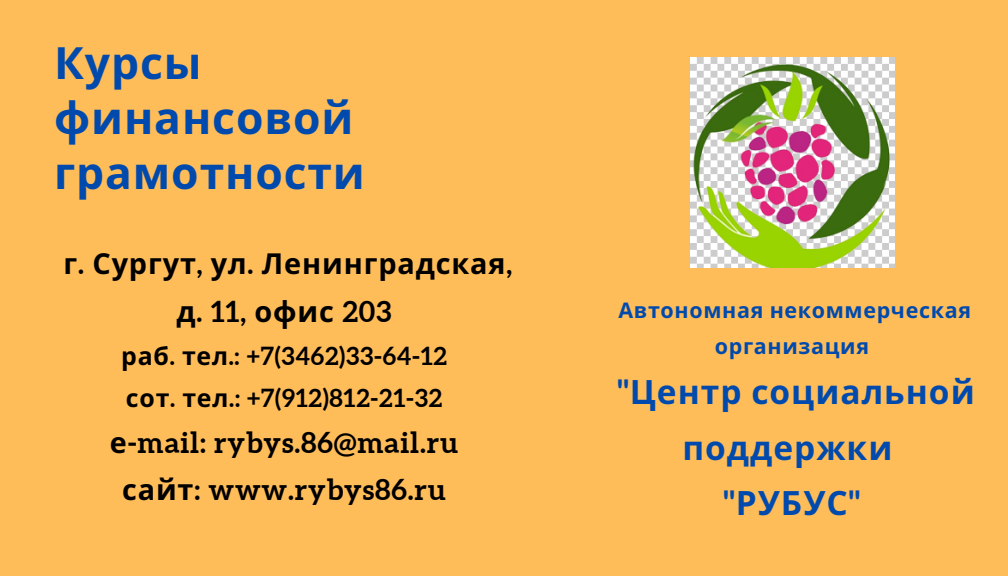
<style>
.page{position:relative;width:1008px;height:576px;background:#ffbd59}
.page>*{position:absolute;margin:0;border:0;box-sizing:border-box;transform-origin:0 0}
.t1{font:700 44.4px/54.8px "Noto Sans";letter-spacing:.02em;color:#004aad}
.t2{font:700 33.6px/55.6px "Noto Sans";letter-spacing:.03em;color:#004aad;text-align:center}
.t3{font:700 28.8px "Aleo";letter-spacing:.03em;color:#000}
.t4{font:700 28.8px "Noto Sans";letter-spacing:.03em;color:#000}
.t5{font:700 24.8px "Aleo";letter-spacing:.03em;color:#000}
.t6{font:700 21.6px/36px "Noto Sans";letter-spacing:.03em;color:#004aad;text-align:center}
.s1{font-family:"Aleo"}
.s2{font-family:"Noto Sans"}
</style>
<div class="page">
<img style="left:690px;top:58px;width:204px;height:210px">
<p class="t1" style="left:54px;top:35px;width:312px">Курсы финансовой грамотности</p>
<p class="t4" style="left:64px;top:243px;width:450px">г<span class="s1">.</span> Сургут<span class="s1">,</span> ул<span class="s1">.</span> Ленинградская<span class="s1">,</span></p>
<p class="t3" style="left:177px;top:295px;width:216px"><span class="s2">д</span>. 11, <span class="s2">офис</span> 203</p>
<p class="t5" style="left:121px;top:342px;width:327px"><span class="s2">раб</span>. <span class="s2">тел</span>.: +7(3462)33-64-12</p>
<p class="t5" style="left:126px;top:384px;width:318px"><span class="s2">сот</span>. <span class="s2">тел</span>.: +7(912)812-21-32</p>
<p class="t3" style="left:110px;top:426px;width:350px"><span class="s2">е</span>-mail: rybys.86@mail.ru</p>
<p class="t3" style="left:122px;top:473px;width:325px"><span class="s2">сайт</span>: www.rybys86.ru</p>
<p class="t6" style="left:618px;top:292px;width:354px">Автономная некоммерческая организация</p>
<p class="t2" style="left:618px;top:363px;width:359px"><span class="s1">"</span>Центр социальной поддержки</p>
<p class="t2" style="left:723px;top:474px;width:138px"><span class="s1">"</span>РУБУС<span class="s1">"</span></p>
</div>
